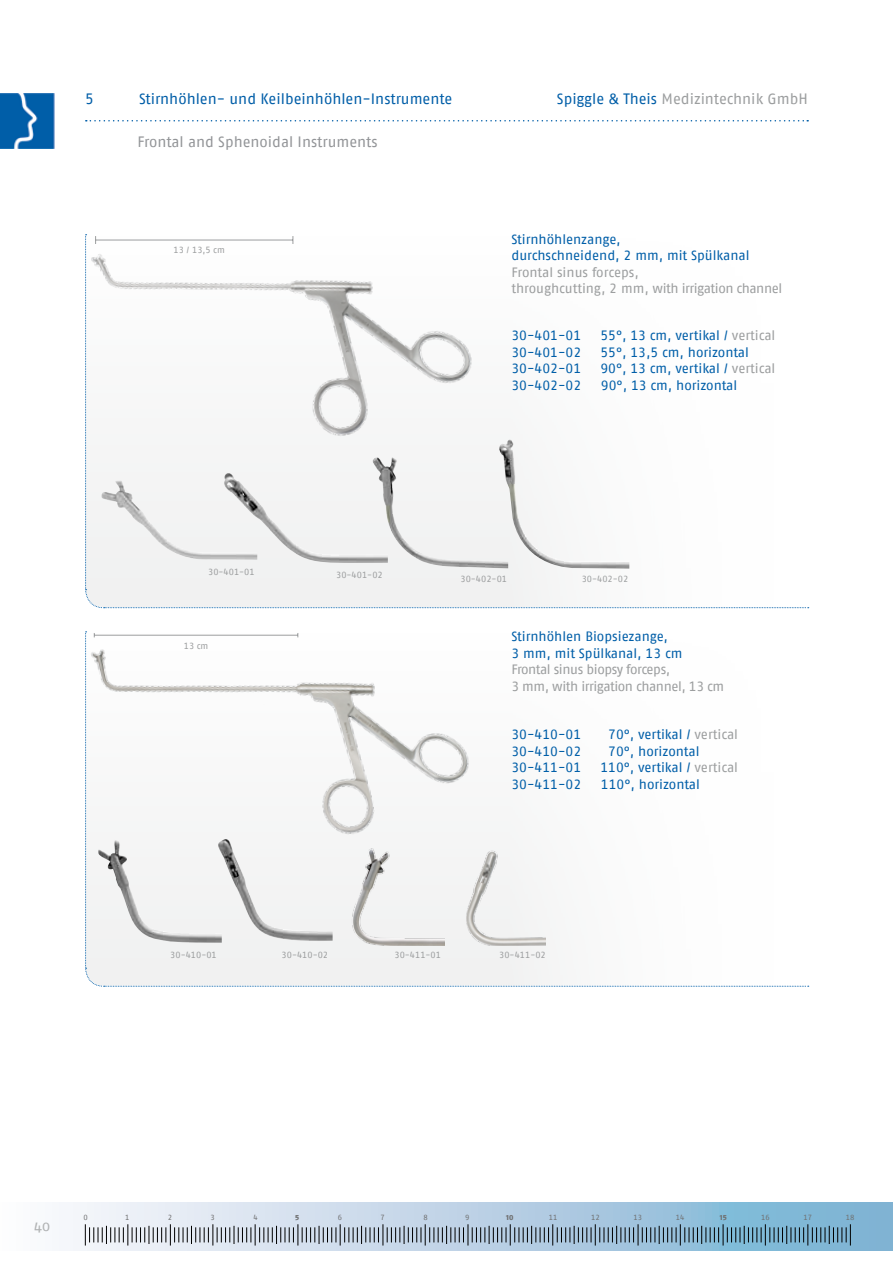
<style>
.page{position:relative;width:893px;height:1263px;background:#fff}
.page>*{position:absolute;margin:0;border:0;box-sizing:border-box;transform-origin:0 0}
.t1{font:15px "Fago No Regular Tf";color:#005ea8}
.t2{font:15px "Fago No Regular Tf";color:#9c9e9f}
.t3{font:15px "Fago No Regular Tf";color:#939598}
.t4{font:15px "Fago No";color:#b1b3b4}
.t5{font:13.5px/16.5px "Fago No Regular Tf";color:#005ea8}
.t6{font:13.5px/16.5px "Fago No Regular Tf";letter-spacing:-.01em;color:#9c9e9f}
.t7{font:13.5px/16.5px "Fago No Regular Tf";letter-spacing:-.03em;color:#9c9e9f}
.t8{font:9px "Fago No Regular Tf";color:#9c9e9f}
.t9{font:7.5px "Fago No Regular Tf";color:#707172}
.t10{font:7.5px "Fago No Exb Lf";color:#707172}
.s1{color:#005ea8}
.s2{color:#9c9e9f}
</style>
<div class="page">
<div style="left:0;top:1203px;width:893px;height:48px;background:linear-gradient(to right,#fffbfd,#76aed1)"></div>
<svg style="left:85px;top:1224px;width:766px;height:21px"></svg>
<img style="left:0;top:94px;width:55px;height:54px">
<svg style="left:86px;top:120px;width:722px;height:2px"></svg>
<svg style="left:85px;top:631px;width:724px;height:356px"></svg>
<img style="left:97px;top:849px;width:125px;height:94px">
<img style="left:217px;top:849px;width:116px;height:93px">
<img style="left:344px;top:849px;width:101px;height:97px">
<img style="left:451px;top:844px;width:95px;height:101px">
<img style="left:86px;top:647px;width:397px;height:202px">
<svg style="left:85px;top:234px;width:724px;height:374px"></svg>
<img style="left:91px;top:244px;width:396px;height:241px">
<p class="t1" style="left:85px;top:90px;width:10px">5</p>
<p class="t1" style="left:139px;top:90px;width:315px">Stirnhöhlen- und Keilbeinhöhlen-Instrumente</p>
<p class="t3" style="left:137px;top:133px;width:242px">Frontal and Sphenoidal Instruments</p>
<p class="t8" style="left:174px;top:245px;width:53px">13 / 13,5 cm</p>
<p class="t2" style="left:557px;top:90px;width:252px"><span class="s1">Spiggle &amp; Theis</span> Medizintechnik GmbH</p>
<p class="t5" style="left:511px;top:230px;width:240px">Stirnhöhlenzange,<br>durchschneidend, 2 mm, mit Spülkanal</p>
<p class="t6" style="left:511px;top:263px;width:272px">Frontal sinus forceps,<br>throughcutting, 2 mm, with irrigation channel</p>
<p class="t5" style="left:511px;top:327px;width:71px">30-401-01</p>
<p class="t5" style="left:600px;top:327px;width:177px">55°, 13 cm, vertikal / <span class="s2">vertical</span></p>
<p class="t5" style="left:511px;top:343px;width:71px">30-401-02</p>
<p class="t5" style="left:600px;top:343px;width:150px">55°, 13,5 cm, horizontal</p>
<p class="t5" style="left:511px;top:360px;width:71px">30-402-01</p>
<p class="t5" style="left:600px;top:360px;width:177px">90°, 13 cm, vertikal / <span class="s2">vertical</span></p>
<p class="t5" style="left:511px;top:376px;width:71px">30-402-02</p>
<p class="t5" style="left:601px;top:376px;width:138px">90°, 13 cm, horizontal</p>
<p class="t8" style="left:208px;top:567px;width:48px">30-401-01</p>
<p class="t8" style="left:184px;top:641px;width:26px">13 cm</p>
<p class="t8" style="left:336px;top:570px;width:48px">30-401-02</p>
<p class="t8" style="left:460px;top:573px;width:48px">30-402-01</p>
<p class="t8" style="left:582px;top:573px;width:48px">30-402-02</p>
<p class="t5" style="left:511px;top:628px;width:173px">Stirnhöhlen Biopsiezange,<br>3 mm, mit Spülkanal, 13 cm</p>
<p class="t7" style="left:511px;top:661px;width:214px">Frontal sinus biopsy forceps,<br>3 mm, with irrigation channel, 13 cm</p>
<p class="t5" style="left:511px;top:726px;width:71px">30-410-01</p>
<p class="t5" style="left:608px;top:726px;width:131px">70°, vertikal / <span class="s2">vertical</span></p>
<p class="t5" style="left:511px;top:743px;width:71px">30-410-02</p>
<p class="t5" style="left:608px;top:743px;width:93px">70°, horizontal</p>
<p class="t5" style="left:511px;top:759px;width:71px">30-411-01</p>
<p class="t5" style="left:600px;top:759px;width:139px">110°, vertikal / <span class="s2">vertical</span></p>
<p class="t5" style="left:511px;top:776px;width:71px">30-411-02</p>
<p class="t5" style="left:601px;top:776px;width:101px">110°, horizontal</p>
<p class="t8" style="left:170px;top:950px;width:48px">30-410-01</p>
<p class="t8" style="left:282px;top:950px;width:48px">30-410-02</p>
<p class="t8" style="left:394px;top:950px;width:48px">30-411-01</p>
<p class="t8" style="left:499px;top:950px;width:48px">30-411-02</p>
<p class="t4" style="left:34px;top:1217px;width:18px">40</p>
<p class="t9" style="left:83px;top:1213px;width:6px">0</p>
<p class="t9" style="left:125px;top:1213px;width:6px">1</p>
<p class="t9" style="left:168px;top:1213px;width:6px">2</p>
<p class="t9" style="left:211px;top:1213px;width:6px">3</p>
<p class="t9" style="left:253px;top:1213px;width:6px">4</p>
<p class="t10" style="left:295px;top:1213px;width:6px">5</p>
<p class="t9" style="left:338px;top:1213px;width:6px">6</p>
<p class="t9" style="left:381px;top:1213px;width:6px">7</p>
<p class="t9" style="left:423px;top:1213px;width:6px">8</p>
<p class="t9" style="left:465px;top:1213px;width:6px">9</p>
<p class="t10" style="left:506px;top:1213px;width:9px">10</p>
<p class="t9" style="left:549px;top:1213px;width:10px">11</p>
<p class="t9" style="left:591px;top:1213px;width:10px">12</p>
<p class="t9" style="left:633px;top:1213px;width:10px">13</p>
<p class="t9" style="left:676px;top:1213px;width:10px">14</p>
<p class="t10" style="left:720px;top:1213px;width:8px">15</p>
<p class="t9" style="left:761px;top:1213px;width:10px">16</p>
<p class="t9" style="left:803px;top:1213px;width:10px">17</p>
<p class="t9" style="left:846px;top:1213px;width:10px">18</p>
</div>
